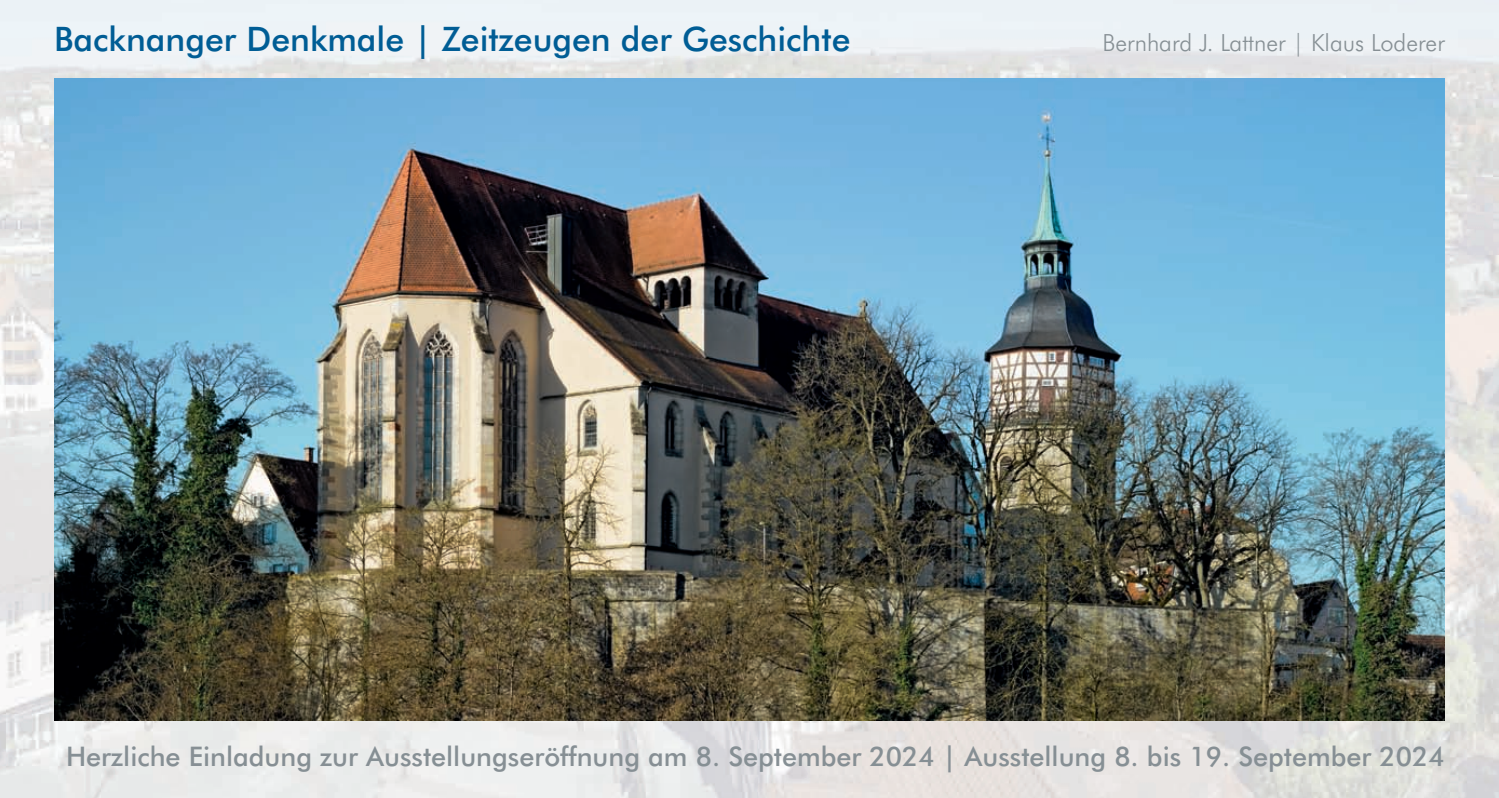
<style>
.page{position:relative;width:1499px;height:798px;background:#fff}
.page>*{position:absolute;margin:0;border:0;box-sizing:border-box;transform-origin:0 0}
.t1{font:500 33.75px "Futura BT";color:#005d95}
.t2{font:500 27px "Futura BT";color:#868f94}
.t3{font:300 23.62px "Futura BT";color:#868f94}
</style>
<div class="page">
<img style="left:0;top:0;width:1499px;height:797px">
<img style="left:54px;top:78px;width:1391px;height:641px">
<p class="t1" style="left:54px;top:26px;width:798px">Backnanger Denkmale | Zeitzeugen der Geschichte</p>
<p class="t3" style="left:1102px;top:33px;width:344px">Bernhard J. Lattner | Klaus Loderer</p>
<p class="t2" style="left:66px;top:745px;width:1380px">Herzliche Einladung zur Ausstellungseröffnung am 8. September 2024 | Ausstellung 8. bis 19. September 2024</p>
</div>
